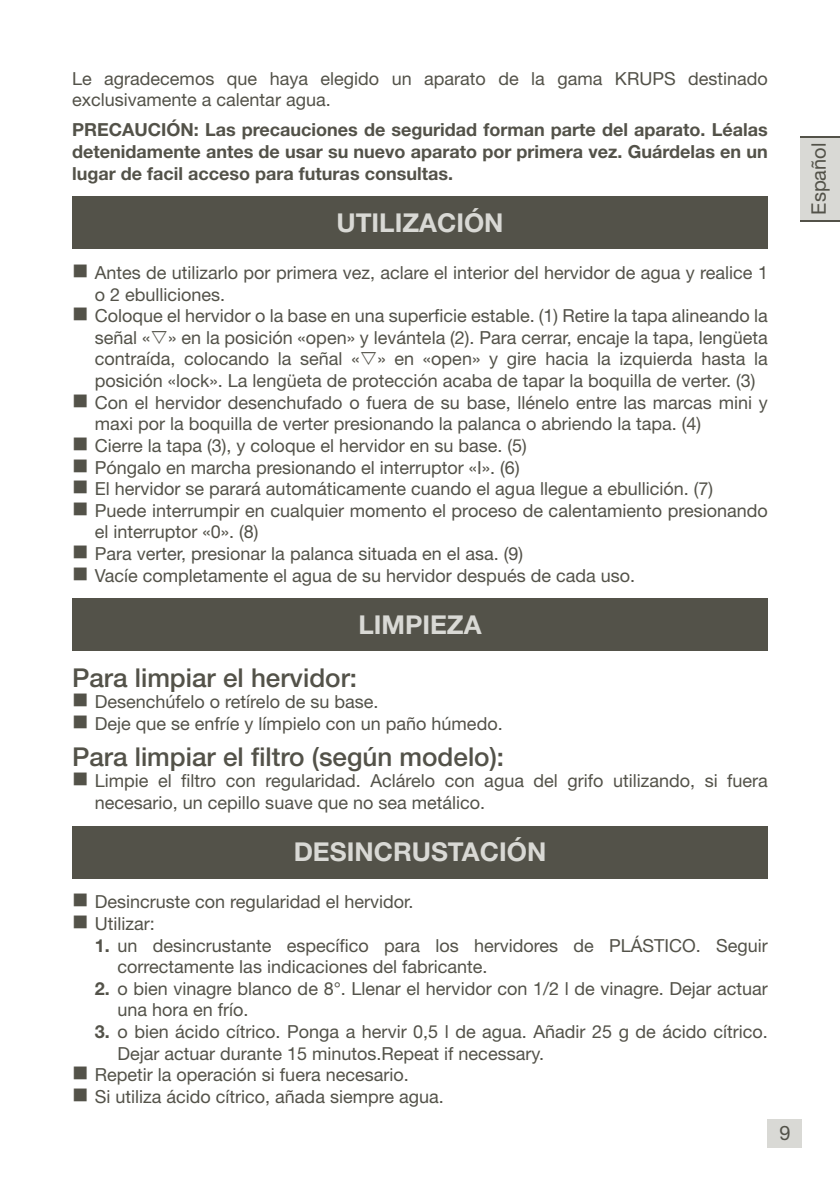
<style>
.page{position:relative;width:840px;height:1191px;background:#fff}
.page>*{position:absolute;margin:0;border:0;box-sizing:border-box;transform-origin:0 0}
.t1{font:500 26px "Helvetica Neue LT Std";color:#535249}
.t2{font:700 26px "Helvetica Neue LT Std";color:#d9d9d5}
.t3{font:20px "Helvetica Neue LT Std";color:#535249}
.t4{font:18px/21.6px "Helvetica Neue LT Std";color:#535249}
.t5{font:700 18px/21.6px "Helvetica Neue LT Std";color:#535249;text-align:justify}
.s1{font-weight:700}
</style>
<div class="page">
<div style="left:767px;top:1119px;width:34px;height:28px;background:#d9d9d5"></div>
<div style="left:799px;top:137px;width:40px;height:83px;background:#d9d9d5"></div>
<hr style="left:799px;top:220px;width:40px;height:1px;background:#535249">
<hr style="left:799px;top:136px;width:40px;height:1px;background:#535249">
<div style="left:72px;top:197px;width:695px;height:52px;background:#535249"></div>
<div style="left:72px;top:598px;width:695px;height:53px;background:#535249"></div>
<div style="left:72px;top:826px;width:695px;height:52px;background:#535249"></div>
<p class="t4" style="left:72px;top:67px;width:697px">Le agradecemos que haya elegido un aparato de la gama KRUPS destinado exclusivamente a calentar agua.</p>
<p class="t5" style="left:72px;top:119px;width:696px">PRECAUCIÓN: Las precauciones de seguridad forman parte del aparato. Léalas detenidamente antes de usar su nuevo aparato por primera vez. Guárdelas en un lugar de facil acceso para futuras consultas.</p>
<h1 class="t2" style="left:336px;top:207px;width:168px">UTILIZACIÓN</h1>
<p class="t4" style="left:95px;top:262px;width:674px">Antes de utilizarlo por primera vez, aclare el interior del hervidor de agua y realice 1 o 2 ebulliciones.<br>Coloque el hervidor o la base en una superficie estable. (1) Retire la tapa alineando la señal «▲» en la posición «open» y levántela (2). Para cerrar, encaje la tapa, lengüeta contraída, colocando la señal «▲» en «open» y gire hacia la izquierda hasta la posición «lock». La lengüeta de protección acaba de tapar la boquilla de verter. (3)<br>Con el hervidor desenchufado o fuera de su base, llénelo entre las marcas mini y maxi por la boquilla de verter presionando la palanca o abriendo la tapa. (4)<br>Cierre la tapa (3), y coloque el hervidor en su base. (5)<br>Póngalo en marcha presionando el interruptor «I». (6)<br>El hervidor se parará automáticamente cuando el agua llegue a ebullición. (7)<br>Puede interrumpir en cualquier momento el proceso de calentamiento presionando el interruptor «0». (8)<br>Para verter, presionar la palanca situada en el asa. (9)<br>Vacíe completamente el agua de su hervidor después de cada uso.</p>
<h1 class="t2" style="left:358px;top:609px;width:125px">LIMPIEZA</h1>
<h1 class="t1" style="left:72px;top:662px;width:286px">Para limpiar el hervidor:</h1>
<p class="t4" style="left:95px;top:691px;width:409px">Desenchúfelo o retírelo de su base.<br>Deje que se enfríe y límpielo con un paño húmedo.</p>
<h1 class="t1" style="left:72px;top:741px;width:433px">Para limpiar el filtro (según modelo):</h1>
<p class="t4" style="left:95px;top:770px;width:674px">Limpie el filtro con regularidad. Aclárelo con agua del grifo utilizando, si fuera necesario, un cepillo suave que no sea metálico.</p>
<h1 class="t2" style="left:293px;top:836px;width:254px">DESINCRUSTACIÓN</h1>
<p class="t4" style="left:95px;top:891px;width:320px">Desincruste con regularidad el hervidor.<br>Utilizar:</p>
<p class="t4" style="left:117px;top:934px;width:651px;text-indent:-23px"><span class="s1">1.</span> un desincrustante específico para los hervidores de PLÁSTICO. Seguir correctamente las indicaciones del fabricante.</p>
<p class="t4" style="left:117px;top:977px;width:651px;text-indent:-23px"><span class="s1">2.</span> o bien vinagre blanco de 8°. Llenar el hervidor con 1/2 l de vinagre. Dejar actuar una hora en frío.</p>
<p class="t4" style="left:95px;top:1020px;width:674px"><span class="s1">3.</span> o bien ácido cítrico. Ponga a hervir 0,5 l de agua. Añadir 25 g de ácido cítrico.</p>
<p class="t4" style="left:117px;top:1042px;width:428px">Dejar actuar durante 15 minutos.Repeat if necessary.</p>
<p class="t4" style="left:95px;top:1063px;width:315px">Repetir la operación si fuera necesario.</p>
<p class="t4" style="left:95px;top:1085px;width:350px">Si utiliza ácido cítrico, añada siempre agua.</p>
<p class="t3" style="left:779px;top:1121px;width:13px">9</p>
<p class="t3" style="left:806px;top:215px;width:73px;rotate:-90deg">Español</p>
</div>
